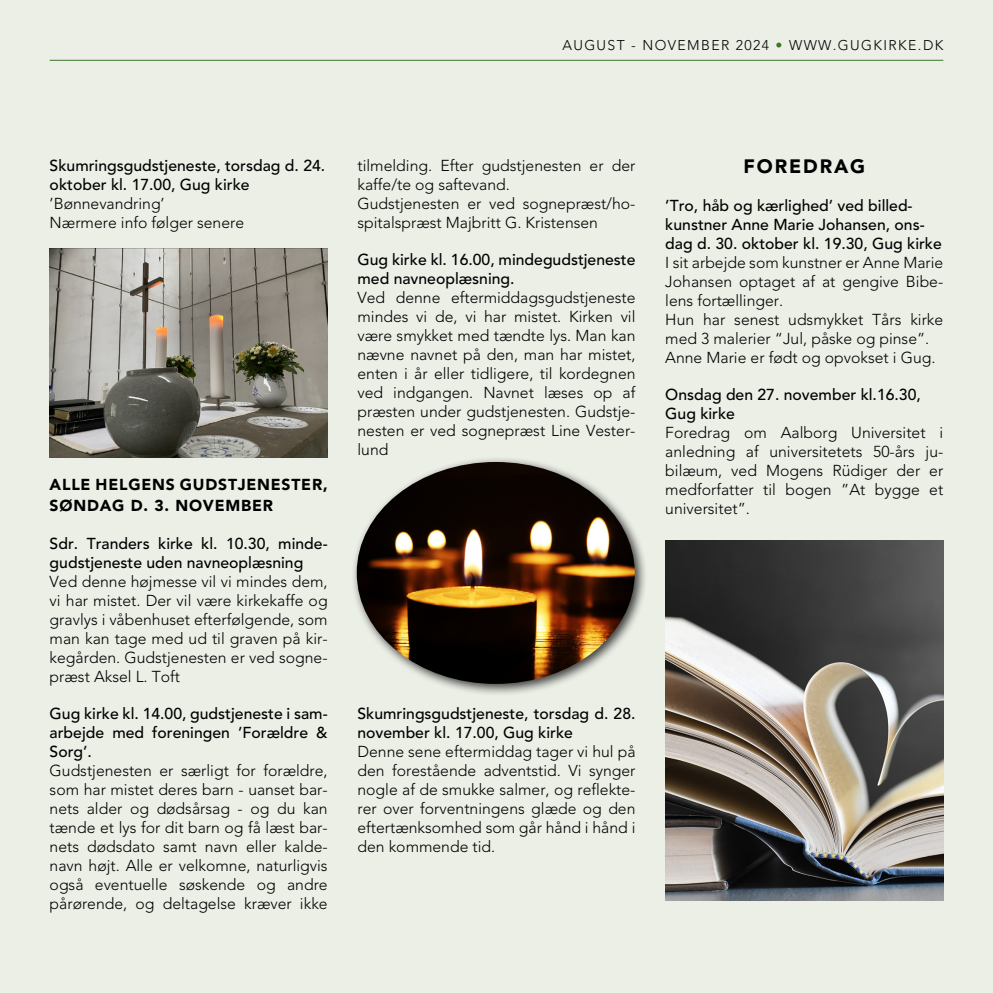
<style>
.page{position:relative;width:993px;height:993px;background:#fff}
.page>*{position:absolute;margin:0;border:0;box-sizing:border-box;transform-origin:0 0}
.t1{font:900 19.25px "Avenir";letter-spacing:.1em;color:#000}
.t2{font:300 15.75px/18.9px "Avenir";color:#000;text-align:justify}
.t3{font:500 15.75px/18.9px "Avenir";color:#000}
.t4{font:900 15.75px/21px "Avenir";letter-spacing:.05em;color:#000}
.t5{font:300 14px "Avenir";letter-spacing:.1em;color:#000}
.s1{color:#3b762a}
</style>
<div class="page">
<div style="left:0;top:0;width:992px;height:992px;background:#ebefe6"></div>
<hr style="left:50px;top:60px;width:893px;height:1px;background:#3b762a">
<img style="left:50px;top:248px;width:277px;height:209px">
<div style="left:351px;top:456px;width:296px;height:240px;background:#000;opacity:.75"></div>
<img style="left:356px;top:462px;width:278px;height:221px">
<img style="left:665px;top:540px;width:278px;height:360px">
<p class="t5" style="left:562px;top:37px;width:382px">AUGUST - NOVEMBER 2024 <span class="s1">•</span> WWW.GUGKIRKE.DK</p>
<p class="t3" style="left:50px;top:156px;width:277px">Skumringsgudstjeneste, torsdag d. 24. oktober kl. 17.00, Gug kirke</p>
<p class="t2" style="left:50px;top:194px;width:196px">’Bønnevandring’<br>Nærmere info følger senere</p>
<p class="t4" style="left:50px;top:474px;width:279px">ALLE HELGENS GUDSTJENESTER,<br>SØNDAG D. 3. NOVEMBER</p>
<p class="t3" style="left:50px;top:534px;width:279px">Sdr. Tranders kirke kl. 10.30, minde&shy;gudstjeneste uden navneoplæsning</p>
<p class="t2" style="left:50px;top:572px;width:279px">Ved denne højmesse vil vi mindes dem, vi har mistet. Der vil være kirkekaffe og gravlys i våbenhuset efterfølgende, som man kan tage med ud til graven på kir&shy;kegården. Gudstjenesten er ved sogne&shy;præst Aksel L. Toft</p>
<p class="t3" style="left:50px;top:704px;width:279px;text-align:justify">Gug kirke kl. 14.00, gudstjeneste i sam&shy;arbejde med foreningen ’Forældre &amp; Sorg’.</p>
<p class="t2" style="left:50px;top:761px;width:279px">Gudstjenesten er særligt for forældre, som har mistet deres barn - uanset bar&shy;nets alder og dødsårsag - og du kan tænde et lys for dit barn og få læst bar&shy;nets dødsdato samt navn eller kalde&shy;navn højt. Alle er velkomne, naturligvis også eventuelle søskende og andre pårørende, og deltagelse kræver ikke</p>
<p class="t2" style="left:357px;top:156px;width:279px;text-align:left">tilmelding. Efter gudstjenesten er der kaffe/te og saftevand.<br>Gudstjenesten er ved sognepræst/ho&shy;spitalspræst Majbritt G. Kristensen</p>
<p class="t3" style="left:357px;top:251px;width:279px">Gug kirke kl. 16.00, mindegudstjeneste med navneoplæsning.</p>
<p class="t2" style="left:357px;top:288px;width:279px">Ved denne eftermiddagsgudstjeneste mindes vi de, vi har mistet. Kirken vil være smykket med tændte lys. Man kan nævne navnet på den, man har mistet, enten i år eller tidligere, til kordegnen ved indgangen. Navnet læses op af præsten under gudstjenesten. Gudstje&shy;nesten er ved sognepræst Line Vester&shy;lund</p>
<p class="t1" style="left:743px;top:155px;width:123px">FOREDRAG</p>
<p class="t3" style="left:665px;top:197px;width:278px">’Tro, håb og kærlighed’ ved billed&shy;kunstner Anne Marie Johansen, ons&shy;dag d. 30. oktober kl. 19.30, Gug kirke</p>
<p class="t2" style="left:665px;top:253px;width:279px;text-align:left">I sit arbejde som kunstner er Anne Marie Johansen optaget af at gengive Bibe&shy;lens fortællinger.<br>Hun har senest udsmykket Tårs kirke med 3 malerier “Jul, påske og pinse”.<br>Anne Marie er født og opvokset i Gug.</p>
<p class="t3" style="left:665px;top:386px;width:257px">Onsdag den 27. november kl.16.30,<br>Gug kirke</p>
<p class="t2" style="left:665px;top:423px;width:279px">Foredrag om Aalborg Universitet i anledning af universitetets 50-års ju&shy;bilæum, ved Mogens Rüdiger der er medforfatter til bogen ”At bygge et universitet”.</p>
<p class="t3" style="left:357px;top:704px;width:279px">Skumringsgudstjeneste, torsdag d. 28. november kl. 17.00, Gug kirke</p>
<p class="t2" style="left:357px;top:742px;width:279px">Denne sene eftermiddag tager vi hul på den forestående adventstid. Vi synger nogle af de smukke salmer, og reflekte&shy;rer over forventningens glæde og den eftertænksomhed som går hånd i hånd i den kommende tid.</p>
</div>
